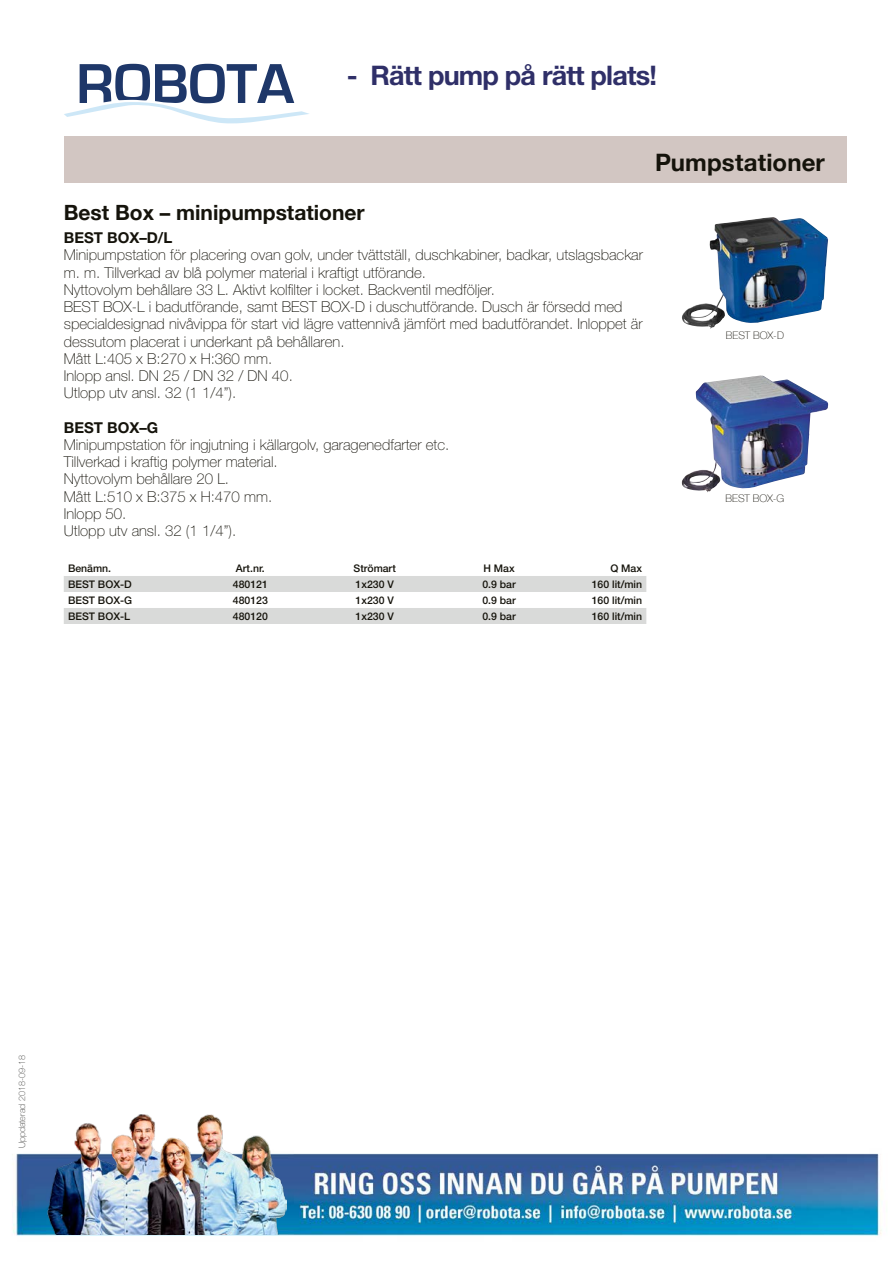
<style>
.page{position:relative;width:893px;height:1263px;background:#fff}
.page>*{position:absolute;margin:0;border:0;box-sizing:border-box;transform-origin:0 0}
.t1{font:700 27px "Helvetica Neue LT Std";letter-spacing:-.03em;color:#2f2f68}
.t2{font:700 24px "Helvetica Neue";letter-spacing:.005em;color:#15130b}
.t3{font:700 21px "Helvetica Neue";color:#15130b}
.t4{font:100 15px/17.2px "Helvetica Neue LT Std";color:#15130b}
.t5{font:700 15px "Helvetica Neue LT Std";color:#15130b}
.t6{font:500 10.5px "Helvetica Neue LT Std";color:#15130b}
.t7{font:100 10.5px "Helvetica Neue";color:#15130b}
.t8{font:100 9px "Helvetica Neue LT Std";color:#434341}
</style>
<div class="page">
<svg style="left:64px;top:64px;width:245px;height:59px"></svg>
<img style="left:13px;top:1153px;width:869px;height:83px">
<img style="left:48px;top:1114px;width:238px;height:120px">
<div style="left:64px;top:136px;width:782px;height:47px;background:#d2c6c2"></div>
<img style="left:682px;top:217px;width:146px;height:112px">
<img style="left:682px;top:376px;width:146px;height:116px">
<svg style="left:64px;top:576px;width:582px;height:48px"></svg>
<h1 class="t1" style="left:347px;top:59px;width:311px">- Rätt pump på rätt plats!</h1>
<h3 class="t3" style="left:64px;top:196px;width:302px">Best Box – minipumpstationer</h3>
<p class="t5" style="left:64px;top:228px;width:110px">BEST BOX–D/L</p>
<p class="t4" style="left:64px;top:246px;width:581px">Minipumpstation för placering ovan golv, under tvättställ, duschkabiner, badkar, utslagsbackar m. m. Tillverkad av blå polymer material i kraftigt utförande.<br>Nyttovolym behållare 33 L. Aktivt kolfilter i locket. Backventil medföljer.<br>BEST BOX-L i badutförande, samt BEST BOX-D i duschutförande. Dusch är försedd med specialdesignad nivåvippa för start vid lägre vattennivå jämfört med badutförandet. Inloppet är dessutom placerat i underkant på behållaren.<br>Mått L:405 x B:270 x H:360 mm.<br>Inlopp ansl. DN 25 / DN 32 / DN 40.<br>Utlopp utv ansl. 32 (1 1/4”).</p>
<p class="t5" style="left:64px;top:418px;width:96px">BEST BOX–G</p>
<p class="t4" style="left:64px;top:436px;width:387px">Minipumpstation för ingjutning i källargolv, garagenedfarter etc.<br>Tillverkad i kraftig polymer material.<br>Nyttovolym behållare 20 L.<br>Mått L:510 x B:375 x H:470 mm.<br>Inlopp 50.<br>Utlopp utv ansl. 32 (1 1/4”).</p>
<p class="t6" style="left:68px;top:562px;width:45px">Benämn.</p>
<p class="t6" style="left:236px;top:562px;width:30px">Art.nr.</p>
<p class="t6" style="left:354px;top:562px;width:44px">Strömart</p>
<p class="t6" style="left:483px;top:562px;width:33px">H Max</p>
<p class="t6" style="left:610px;top:562px;width:33px">Q Max</p>
<p class="t6" style="left:68px;top:578px;width:65px">BEST BOX-D</p>
<p class="t6" style="left:233px;top:578px;width:37px">480121</p>
<p class="t6" style="left:356px;top:578px;width:40px">1x230 V</p>
<p class="t6" style="left:482px;top:578px;width:35px">0.9 bar</p>
<p class="t6" style="left:592px;top:578px;width:52px">160 lit/min</p>
<p class="t6" style="left:68px;top:594px;width:66px">BEST BOX-G</p>
<p class="t6" style="left:233px;top:594px;width:37px">480123</p>
<p class="t6" style="left:356px;top:594px;width:40px">1x230 V</p>
<p class="t6" style="left:482px;top:594px;width:35px">0.9 bar</p>
<p class="t6" style="left:592px;top:594px;width:52px">160 lit/min</p>
<p class="t6" style="left:68px;top:610px;width:64px">BEST BOX-L</p>
<p class="t6" style="left:233px;top:610px;width:37px">480120</p>
<p class="t6" style="left:356px;top:610px;width:40px">1x230 V</p>
<p class="t6" style="left:482px;top:610px;width:35px">0.9 bar</p>
<p class="t6" style="left:592px;top:610px;width:52px">160 lit/min</p>
<h2 class="t2" style="left:655px;top:144px;width:171px">Pumpstationer</h2>
<p class="t7" style="left:726px;top:327px;width:60px">BEST BOX-D</p>
<p class="t7" style="left:725px;top:491px;width:60px">BEST BOX-G</p>
<p class="t8" style="left:17px;top:1148px;width:95px;rotate:-90deg">Uppdaterad 2018-09-18</p>
</div>
